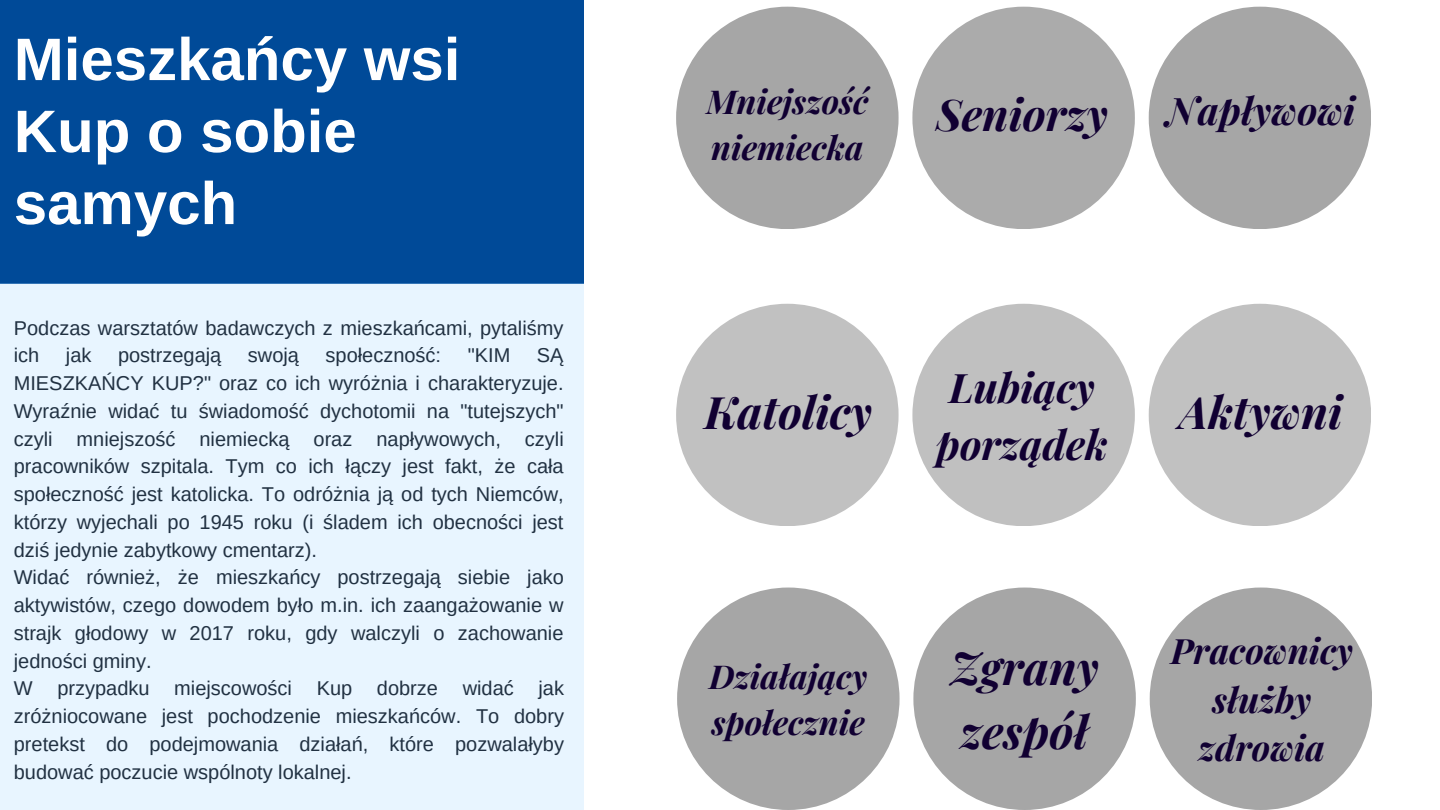
<style>
.page{position:relative;width:1440px;height:810px;background:#fff}
.page>*{position:absolute;margin:0;border:0;box-sizing:border-box;transform-origin:0 0}
.t1{font:700 60px/72px "Arimo";color:#fff}
.t2{font:italic 700 45.8px/63.8px "Playfair Display";color:#110032}
.t3{font:italic 700 44.8px "Playfair Display";color:#110032}
.t4{font:italic 700 43.8px "Playfair Display";color:#110032}
.t5{font:italic 700 40.8px "Playfair Display";color:#110032}
.t6{font:italic 700 38px "Playfair Display";color:#110032}
.t7{font:italic 700 35px/48.8px "Playfair Display";color:#110032;text-align:center}
.t8{font:italic 700 33px/45.8px "Playfair Display";color:#110032}
.t9{font:20px/27.8px "Arimo";color:#213142;text-align:justify}
</style>
<div class="page">
<div style="left:0;top:0;width:583px;height:283px;background:#004a98"></div>
<div style="left:0;top:283px;width:583px;height:527px;background:#e8f5ff"></div>
<div style="left:676px;top:7px;width:223px;height:222px;background:#a6a6a6;border-radius:50%"></div>
<div style="left:912px;top:7px;width:223px;height:222px;background:#ababab;border-radius:50%"></div>
<div style="left:1149px;top:7px;width:222px;height:222px;background:#a6a6a6;border-radius:50%"></div>
<div style="left:676px;top:304px;width:223px;height:222px;background:#c1c1c1;border-radius:50%"></div>
<div style="left:912px;top:304px;width:223px;height:222px;background:#c0c0c0;border-radius:50%"></div>
<div style="left:1149px;top:304px;width:222px;height:222px;background:#c1c1c1;border-radius:50%"></div>
<div style="left:677px;top:588px;width:223px;height:222px;background:#a6a6a6;border-radius:50%"></div>
<div style="left:913px;top:588px;width:223px;height:222px;background:#a6a6a6;border-radius:50%"></div>
<div style="left:1150px;top:588px;width:222px;height:222px;background:#a6a6a6;border-radius:50%"></div>
<p class="t1" style="left:14px;top:23px;width:448px">Mieszkańcy wsi<br>Kup o sobie samych</p>
<p class="t9" style="left:14px;top:314px;width:551px">Podczas warsztatów badawczych z mieszkańcami, pytaliśmy ich</p>
<p class="t9" style="left:66px;top:342px;width:27px">jak</p>
<p class="t9" style="left:118px;top:342px;width:105px">postrzegają</p>
<p class="t9" style="left:248px;top:342px;width:53px">swoją</p>
<p class="t9" style="left:326px;top:342px;width:117px">społeczność:</p>
<p class="t9" style="left:468px;top:342px;width:44px">"KIM</p>
<p class="t9" style="left:14px;top:342px;width:551px;text-indent:523px">SĄ MIESZKAŃCY KUP?" oraz co ich wyróżnia i charakteryzuje.<br>Wyraźnie widać tu świadomość dychotomii na "tutejszych" czyli mniejszość niemiecką oraz napływowych, czyli pracowników szpitala. Tym co ich łączy jest fakt, że cała społeczność jest katolicka. To odróżnia ją od tych Niemców, którzy wyjechali po 1945 roku (i śladem ich obecności jest dziś jedynie zabytkowy cmentarz).</p>
<p class="t9" style="left:14px;top:564px;width:552px">Widać również, że mieszkańcy postrzegają siebie jako aktywistów, czego dowodem było m.in. ich zaangażowanie w strajk głodowy w 2017 roku, gdy walczyli o zachowanie jedności gminy.</p>
<p class="t9" style="left:14px;top:675px;width:552px">W przypadku miejscowości Kup dobrze widać jak zróżniocowane jest pochodzenie mieszkańców. To dobry pretekst do podejmowania działań, które pozwalałyby budować poczucie wspólnoty lokalnej.</p>
<p class="t8" style="left:706px;top:77px;width:163px">Mniejszość niemiecka</p>
<p class="t4" style="left:936px;top:83px;width:173px">Seniorzy</p>
<p class="t6" style="left:1166px;top:84px;width:191px">Napływowi</p>
<p class="t5" style="left:949px;top:359px;width:147px">Lubiący</p>
<p class="t5" style="left:936px;top:416px;width:173px">porządek</p>
<p class="t3" style="left:704px;top:380px;width:169px">Katolicy</p>
<p class="t3" style="left:1179px;top:381px;width:165px">Aktywni</p>
<p class="t8" style="left:709px;top:652px;width:160px">Działający społecznie</p>
<p class="t2" style="left:950px;top:634px;width:150px">Zgrany zespół</p>
<p class="t7" style="left:1171px;top:625px;width:184px">Pracownicy służby zdrowia</p>
</div>
